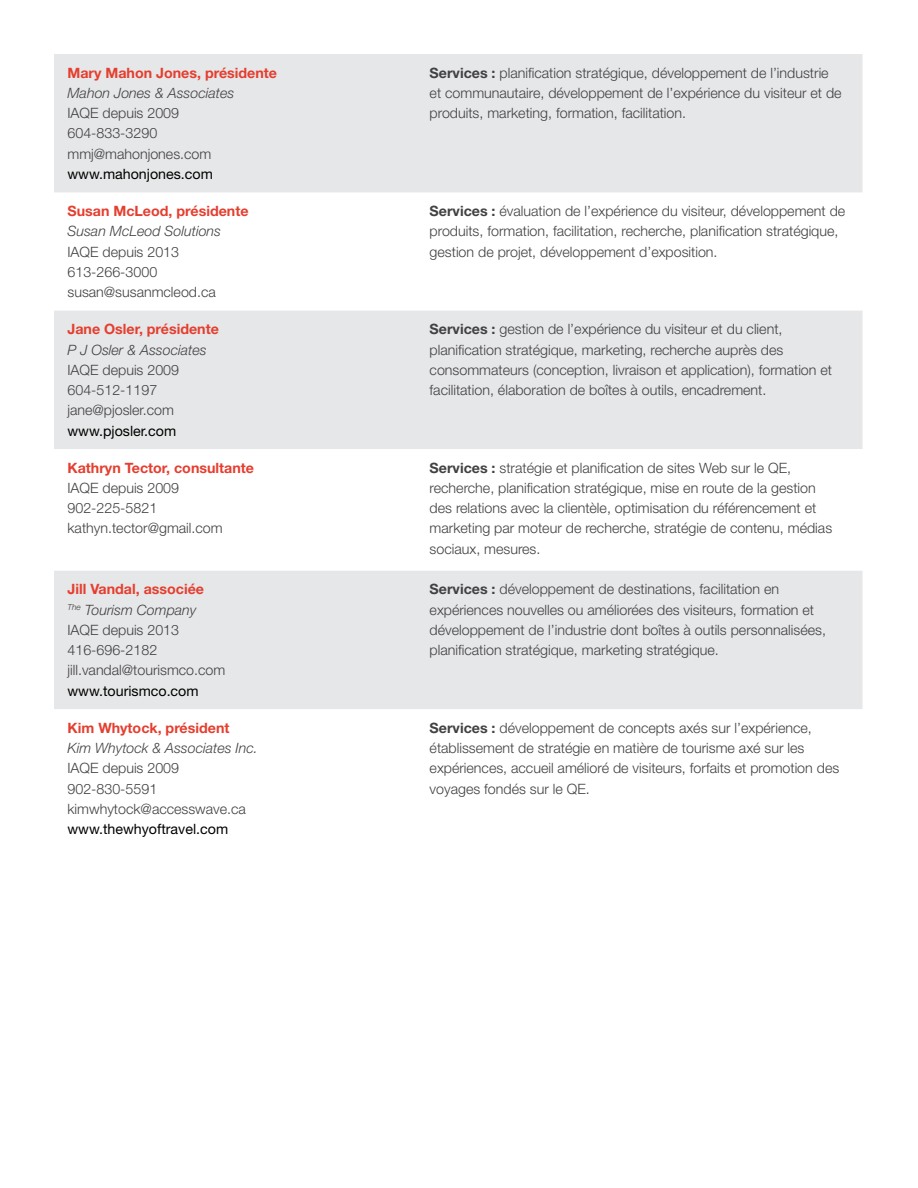
<style>
.page{position:relative;width:918px;height:1188px;background:#fff}
.page>*{position:absolute;margin:0;border:0;box-sizing:border-box;transform-origin:0 0}
.t1{font:300 14.25px/20.2px "Helvetica Neue LT Pro";color:#414042}
.t2{font:700 14.25px "Helvetica Neue LT Pro";color:#e53e2f}
.t3{font:italic 300 14.25px "Helvetica Neue LT Pro";color:#414042}
.t4{font:14.25px "Helvetica Neue LT Pro";color:#000}
.s1{font-weight:700;color:#e53e2f}
.s2{font-style:italic}
.s3{font-weight:700}
</style>
<div class="page">
<svg style="left:54px;top:54px;width:808px;height:655px;fill:#e6e7e8"></svg>
<p class="t2" style="left:68px;top:64px;width:211px">Mary Mahon Jones, présidente</p>
<p class="t3" style="left:68px;top:84px;width:168px">Mahon Jones &amp; Associates</p>
<p class="t1" style="left:68px;top:103px;width:145px">IAQE depuis 2009<br>604-833-3290 mmj@mahonjones.com</p>
<p class="t4" style="left:68px;top:165px;width:147px">www.mahonjones.com</p>
<p class="t2" style="left:68px;top:202px;width:183px">Susan McLeod, présidente</p>
<p class="t3" style="left:68px;top:223px;width:155px">Susan McLeod Solutions</p>
<p class="t1" style="left:68px;top:241px;width:150px">IAQE depuis 2013<br>613-266-3000 susan@susanmcleod.ca</p>
<p class="t2" style="left:68px;top:320px;width:153px">Jane Osler, présidente</p>
<p class="t3" style="left:68px;top:341px;width:141px">P J Osler &amp; Associates</p>
<p class="t1" style="left:68px;top:359px;width:113px">IAQE depuis 2009<br>604-512-1197 jane@pjosler.com</p>
<p class="t4" style="left:68px;top:422px;width:110px">www.pjosler.com</p>
<p class="t2" style="left:68px;top:459px;width:188px">Kathryn Tector, consultante</p>
<p class="t1" style="left:68px;top:477px;width:157px">IAQE depuis 2009<br>902-225-5821 kathyn.tector@gmail.com</p>
<p class="t1" style="left:68px;top:579px;width:159px"><span class="s1">Jill Vandal, associée<br></span><sup>The</sup> <span class="s2">Tourism Company<br></span>IAQE depuis 2013<br>416-696-2182 jill.vandal@tourismco.com</p>
<p class="t4" style="left:68px;top:682px;width:133px">www.tourismco.com</p>
<p class="t2" style="left:68px;top:719px;width:163px">Kim Whytock, président</p>
<p class="t3" style="left:68px;top:739px;width:192px">Kim Whytock &amp; Associates Inc.</p>
<p class="t1" style="left:68px;top:758px;width:180px">IAQE depuis 2009<br>902-830-5591 kimwhytock@accesswave.ca</p>
<p class="t4" style="left:68px;top:820px;width:162px">www.thewhyoftravel.com</p>
<p class="t1" style="left:430px;top:62px;width:414px"><span class="s3">Services :</span> planification stratégique, développement de l’industrie et communautaire, développement de l’expérience du visiteur et de produits, marketing, formation, facilitation.</p>
<p class="t1" style="left:430px;top:201px;width:417px"><span class="s3">Services :</span> évaluation de l’expérience du visiteur, développement de produits, formation, facilitation, recherche, planification stratégique, gestion de projet, développement d’exposition.</p>
<p class="t1" style="left:430px;top:319px;width:404px"><span class="s3">Services :</span> gestion de l’expérience du visiteur et du client, planification stratégique, marketing, recherche auprès des consommateurs (conception, livraison et application), formation et facilitation, élaboration de boîtes à outils, encadrement.</p>
<p class="t1" style="left:430px;top:457px;width:404px"><span class="s3">Services :</span> stratégie et planification de sites Web sur le QE, recherche, planification stratégique, mise en route de la gestion des relations avec la clientèle, optimisation du référencement et marketing par moteur de recherche, stratégie de contenu, médias sociaux, mesures.</p>
<p class="t1" style="left:430px;top:579px;width:398px"><span class="s3">Services :</span> développement de destinations, facilitation en expériences nouvelles ou améliorées des visiteurs, formation et développement de l’industrie dont boîtes à outils personnalisées, planification stratégique, marketing stratégique.</p>
<p class="t1" style="left:430px;top:717px;width:411px"><span class="s3">Services :</span> développement de concepts axés sur l’expérience, établissement de stratégie en matière de tourisme axé sur les expériences, accueil amélioré de visiteurs, forfaits et promotion des voyages fondés sur le QE.</p>
</div>
